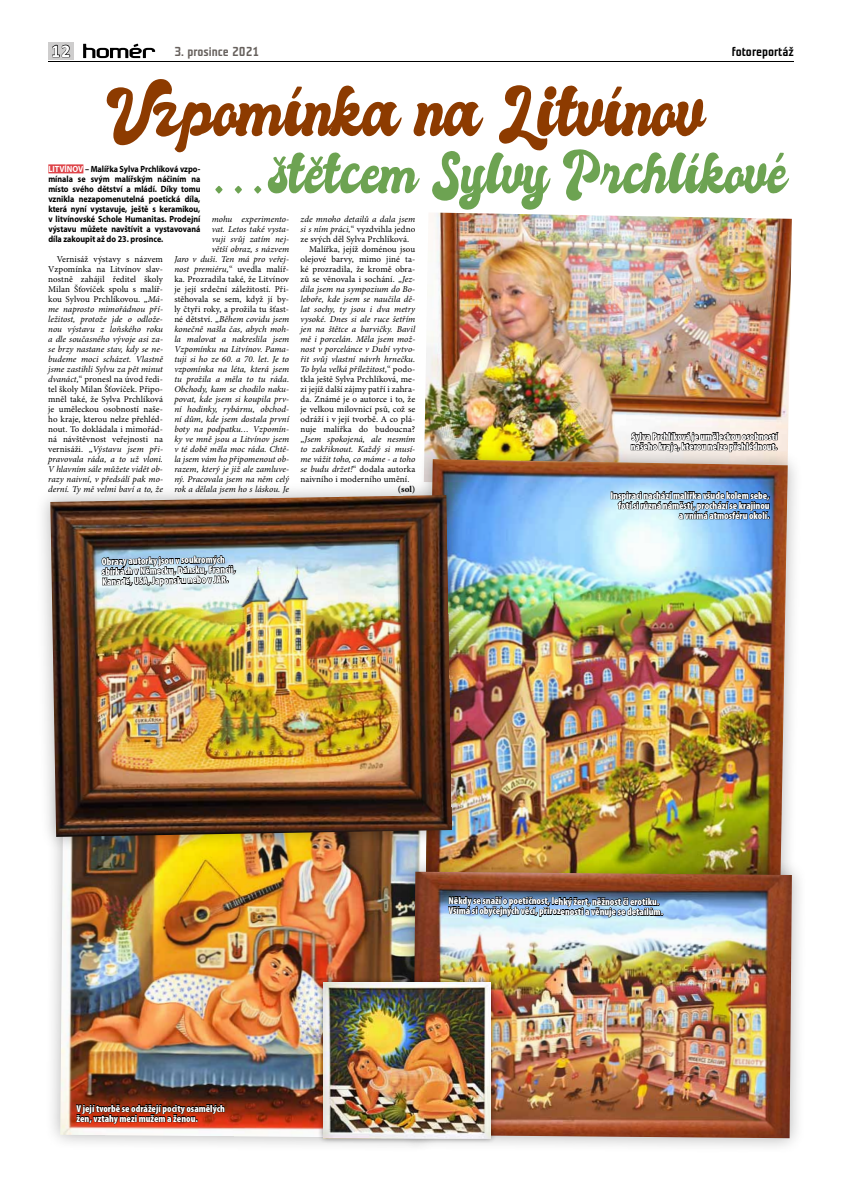
<style>
.page{position:relative;width:842px;height:1191px;background:#fff}
.page>*{position:absolute;margin:0;border:0;box-sizing:border-box;transform-origin:0 0}
.t1{font:72px "Autolova";color:#8d3b00}
.t2{font:58.2px "Autolova";color:#6da352}
.t3{font:700 18px "Calibri";color:#fff}
.t4{font:13px "Teuton Fett";color:#66605c}
.t5{font:13px "Teuton Fett";color:#000}
.t6{font:900 condensed 10px/10px "Myriad Pro";color:#fff}
.t7{font:italic 9px/10px "Minion Pro";letter-spacing:.005em;color:#000;text-align:justify}
.t8{font:9px "Minion Pro";letter-spacing:.01em;color:#000}
.t9{font:700 9px/10px "Myriad Pro";color:#000;text-align:justify;scale:.9 1}
.t10{font:700 9px "Minion Pro";color:#000}
.s1{color:#fff}
.s2{font-style:normal}
.s3{font-style:italic}
</style>
<div class="page">
<svg style="left:83px;top:43px;width:73px;height:16px"></svg>
<hr style="left:48px;top:62px;width:746px;height:1px;background:#000">
<svg style="left:48px;top:43px;width:25px;height:17px"></svg>
<svg style="left:52px;top:45px;width:18px;height:12px"></svg>
<div style="left:48px;top:164px;width:35px;height:9px;background:#de4247"></div>
<img style="left:424px;top:212px;width:368px;height:231px">
<div style="left:410px;top:443px;width:393px;height:467px;background:#000;opacity:.3"></div>
<img style="left:425px;top:459px;width:363px;height:397px">
<div style="left:45px;top:765px;width:397px;height:388px;background:#000;opacity:.3"></div>
<img style="left:60px;top:852px;width:367px;height:286px">
<div style="left:397px;top:856px;width:410px;height:297px;background:#000;opacity:.3"></div>
<img style="left:413px;top:871px;width:379px;height:267px">
<div style="left:35px;top:479px;width:433px;height:373px;background:#000;opacity:.3"></div>
<img style="left:50px;top:495px;width:402px;height:342px">
<svg style="left:630px;top:425px;width:150px;height:38px"></svg>
<svg style="left:611px;top:484px;width:160px;height:51px;background:#7b9db7"></svg>
<svg style="left:447px;top:889px;width:216px;height:44px;background:#7e909f"></svg>
<img style="left:101px;top:479px;width:136px;height:219px">
<svg style="left:75px;top:1097px;width:150px;height:41px"></svg>
<div style="left:317px;top:976px;width:179px;height:168px;background:#000;opacity:.5"></div>
<img style="left:323px;top:982px;width:167px;height:156px">
<h3 class="t3" style="left:51px;top:38px;width:21px">12</h3>
<h3 class="t4" style="left:174px;top:45px;width:86px">3. prosince 2021</h3>
<h3 class="t5" style="left:732px;top:45px;width:63px">fotoreportáž</h3>
<h1 class="t1" style="left:106px;top:69px;width:600px">Vzpomínka na Litvínov</h1>
<h2 class="t2" style="left:212px;top:139px;width:577px">…stetcem Sylvy Prchlíkové</h2>
<h2 class="t2" style="left:264px;top:143px;width:68px">ˇˇ</h2>
<p class="t9" style="left:48px;top:164px;width:171px"><span class="s1">LITVÍNOV</span> – Malířka Sylva Prchlíková vzpo&shy;mínala se svým malířským náčiním na místo svého dětství a mládí. Díky tomu vznikla nezapomenutelná poetická díla, která nyní vystavuje, ještě s keramikou, v litvínovské Schole Humanitas. Prodejní výstavu můžete navštívit a vystavovaná díla zakoupit až do 23. prosince.</p>
<p class="t7" style="left:174px;top:214px;width:116px;text-align:right">mohu experimento-<br>vat. Letos také vysta-<br>vuji svůj zatím nej-<br>větší obraz, s názvem<br>Jaro v duši. Ten má pro veřej&shy;nost premiéru,<span class="s2">“ uvedla malíř&shy;ka. Prozradila také, že Litvínov je její srdeční záležitostí. Při&shy;stěhovala se sem, když jí by&shy;ly čtyři roky, a prožila tu šťast&shy;né dětství. „</span>Během covidu jsem konečně našla čas, abych moh&shy;la malovat a nakreslila jsem<br>Vzpomínku na Litvínov. Pama&shy;tuji si ho ze 60. a 70. let. Je to vzpomínka na léta, která jsem tu prožila a měla to tu ráda.<br>Obchody, kam se chodilo naku&shy;povat, kde jsem si koupila prv&shy;ní hodinky, rybárnu, obchod&shy;ní dům, kde jsem dostala první boty na podpatku… Vzpomín&shy;ky ve mně jsou a Litvínov jsem v té době měla moc ráda. Chtě&shy;la jsem vám ho připomenout ob&shy;razem, který je již ale zamluve&shy;ný. Pracovala jsem na něm celý rok a dělala jsem ho s láskou. Je</p>
<p class="t7" style="left:300px;top:214px;width:116px">zde mnoho detailů a dala jsem</p>
<p class="t8" style="left:300px;top:223px;width:116px"><span class="s3">si s ním práci,</span>“ vyzdvihla jedno</p>
<p class="t8" style="left:300px;top:233px;width:110px">ze svých děl Sylva Prchlíková.</p>
<p class="t8" style="left:309px;top:243px;width:108px">Malířka, jejíž doménou jsou</p>
<p class="t8" style="left:300px;top:253px;width:116px">olejové barvy, mimo jiné ta-</p>
<p class="t8" style="left:300px;top:263px;width:116px">ké prozradila, že kromě obra-</p>
<p class="t8" style="left:300px;top:273px;width:116px">zů se věnovala i sochání. „<span class="s3">Jez-</span></p>
<p class="t7" style="left:300px;top:284px;width:116px">dila jsem na sympozium do Bo-</p>
<p class="t7" style="left:300px;top:294px;width:116px">leboře, kde jsem se naučila dě-</p>
<p class="t7" style="left:300px;top:304px;width:116px">lat sochy, ty jsou i dva metry</p>
<p class="t7" style="left:300px;top:314px;width:116px">vysoké. Dnes si ale ruce šetřím</p>
<p class="t7" style="left:300px;top:324px;width:116px">jen na štětce a barvičky. Bavil</p>
<p class="t7" style="left:300px;top:334px;width:116px">mě i porcelán. Měla jsem mož-</p>
<p class="t7" style="left:300px;top:344px;width:116px">nost v porcelánce v Dubí vytvo-</p>
<p class="t7" style="left:300px;top:354px;width:116px">řit svůj vlastní návrh hrnečku.</p>
<p class="t7" style="left:300px;top:364px;width:116px">To byla velká příležitost,<span class="s2">“ podo-</span></p>
<p class="t8" style="left:300px;top:373px;width:116px">tkla ještě Sylva Prchlíková, me-</p>
<p class="t8" style="left:300px;top:383px;width:116px">zi jejíž další zájmy patří i zahra-</p>
<p class="t8" style="left:300px;top:393px;width:116px">da. Známé je o autorce i to, že</p>
<p class="t8" style="left:300px;top:403px;width:116px">je velkou milovnicí psů, což se</p>
<p class="t8" style="left:300px;top:413px;width:116px">odráží i v její tvorbě. A co plá-</p>
<p class="t8" style="left:300px;top:423px;width:116px">nuje malířka do budoucna?</p>
<p class="t7" style="left:300px;top:434px;width:116px"><span class="s2">„</span>Jsem spokojená, ale nesmím</p>
<p class="t7" style="left:300px;top:444px;width:116px">to zakřiknout. Každý si musí-</p>
<p class="t7" style="left:300px;top:454px;width:116px">me vážit toho, co máme - a toho</p>
<p class="t8" style="left:300px;top:463px;width:116px"><span class="s3">se budu držet!</span>“ dodala autorka</p>
<p class="t8" style="left:300px;top:473px;width:110px">naivního i moderního umění.</p>
<p class="t10" style="left:398px;top:483px;width:19px">(sol)</p>
<p class="t7" style="left:48px;top:254px;width:116px;text-indent:9px"><span class="s2">Vernisáž výstavy s názvem Vzpomínka na Litvínov slav&shy;nostně zahájil ředitel školy Milan Šťovíček spolu s malíř&shy;kou Sylvou Prchlíkovou. „</span>Má&shy;me naprosto mimořádnou pří&shy;ležitost, protože jde o odlože&shy;nou výstavu z loňského roku a dle současného vývoje asi za&shy;se brzy nastane stav, kdy se ne&shy;budeme moci scházet. Vlastně jsme zastihli Sylvu za pět minut dvanáct,<span class="s2">“ pronesl na úvod ředi&shy;tel školy Milan Šťovíček. Připo&shy;mněl také, že Sylva Prchlíková je uměleckou osobností naše&shy;ho kraje, kterou nelze přehléd&shy;nout. To dokládala i mimořád&shy;ná návštěvnost veřejnosti na vernisáži. „</span>Výstavu jsem při&shy;pravovala ráda, a to už vloni.<br>V hlavním sále můžete vidět ob&shy;razy naivní, v předsálí pak mo&shy;derní. Ty mě velmi baví a to, že</p>
<p class="t6" style="left:631px;top:431px;width:148px">Sylva Prchlíková je uměleckou osobností našeho kraje, kterou nelze přehlédnout.</p>
<p class="t6" style="left:611px;top:490px;width:161px;text-align:right">Inspiraci nachází malířka všude kolem sebe, fotí si různá náměstí, prochází se krajinou<br>a vnímá atmosféru okolí.</p>
<p class="t6" style="left:102px;top:556px;width:135px;rotate:-1deg">Obrazy autorky jsou v soukromých sbírkách v Německu, Dánsku, Francii,<br>Kanadě, USA, Japonsku nebo v JAR.</p>
<p class="t6" style="left:77px;top:1103px;width:150px">V její tvorbě se odrážejí pocity osamělých žen, vztahy mezi mužem a ženou.</p>
<p class="t6" style="left:449px;top:894px;width:216px;rotate:1deg">Někdy se snaží o poetičnost, lehký žert, něžnost či erotiku.<br>Všímá si obyčejných věcí, přirozenosti a věnuje se detailům.</p>
</div>
